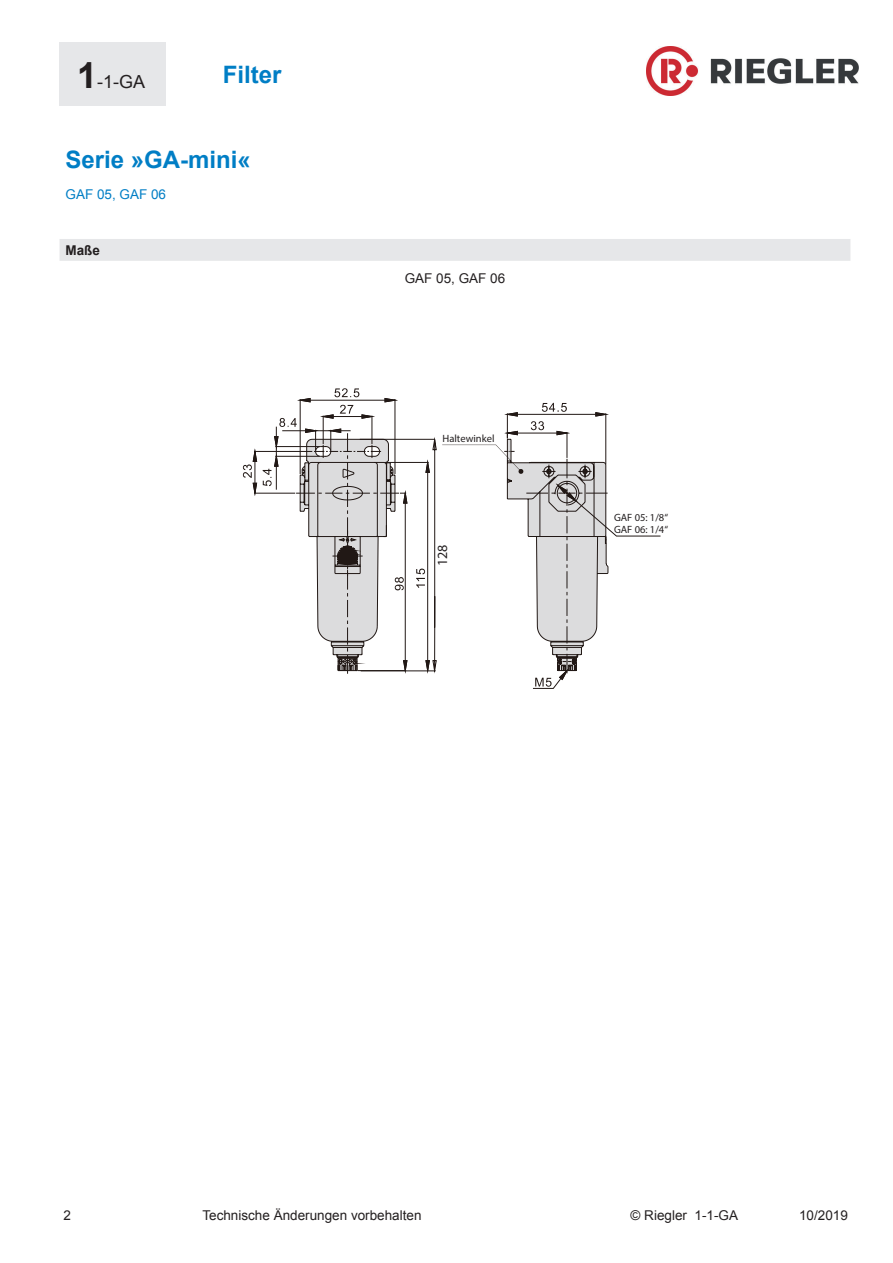
<style>
.page{position:relative;width:893px;height:1263px;background:#fff}
.page>*{position:absolute;margin:0;border:0;box-sizing:border-box;transform-origin:0 0}
.t1{font:700 24px "Arial";color:#007ec5}
.t2{font:18px "Arial";color:#231f20}
.t3{font:14.1px "Myriad Pro";color:#231f20}
.t4{font:13.5px "Arial";color:#231f20}
.t5{font:13.5px "Arial";color:#007ec5}
.t6{font:700 13.5px "Arial";color:#231f20}
.t7{font:10.5px/12.6px "Myriad Pro";color:#231f20}
.s1{font-weight:700;font-size:36px}
</style>
<div class="page">
<div style="left:60px;top:43px;width:106px;height:63px;background:#e6e7e9"></div>
<img style="left:647px;top:47px;width:212px;height:48px">
<div style="left:60px;top:239px;width:790px;height:22px;background:#e6e7e9"></div>
<svg style="left:243px;top:388px;width:418px;height:301px"></svg>
<h2 class="t2" style="left:77px;top:69px;width:70px"><span class="s1">1</span>-1-GA</h2>
<h1 class="t1" style="left:223px;top:59px;width:60px">Filter</h1>
<h1 class="t1" style="left:66px;top:144px;width:187px">Serie »GA-mini«</h1>
<p class="t5" style="left:66px;top:185px;width:102px">GAF 05, GAF 06</p>
<p class="t6" style="left:66px;top:241px;width:36px">Maße</p>
<p class="t4" style="left:405px;top:270px;width:102px">GAF 05, GAF 06</p>
<p class="t7" style="left:442px;top:432px;width:54px">Haltewinkel</p>
<p class="t3" style="left:434px;top:566px;width:23px;rotate:-90deg">128</p>
<p class="t7" style="left:614px;top:511px;width:56px">GAF 05: 1/8“<br>GAF 06: 1/4“</p>
<p class="t4" style="left:63px;top:1207px;width:9px">2</p>
<p class="t4" style="left:202px;top:1207px;width:221px">Technische Änderungen vorbehalten</p>
<p class="t4" style="left:631px;top:1207px;width:109px">© Riegler 1-1-GA</p>
<p class="t4" style="left:799px;top:1207px;width:50px">10/2019</p>
</div>
